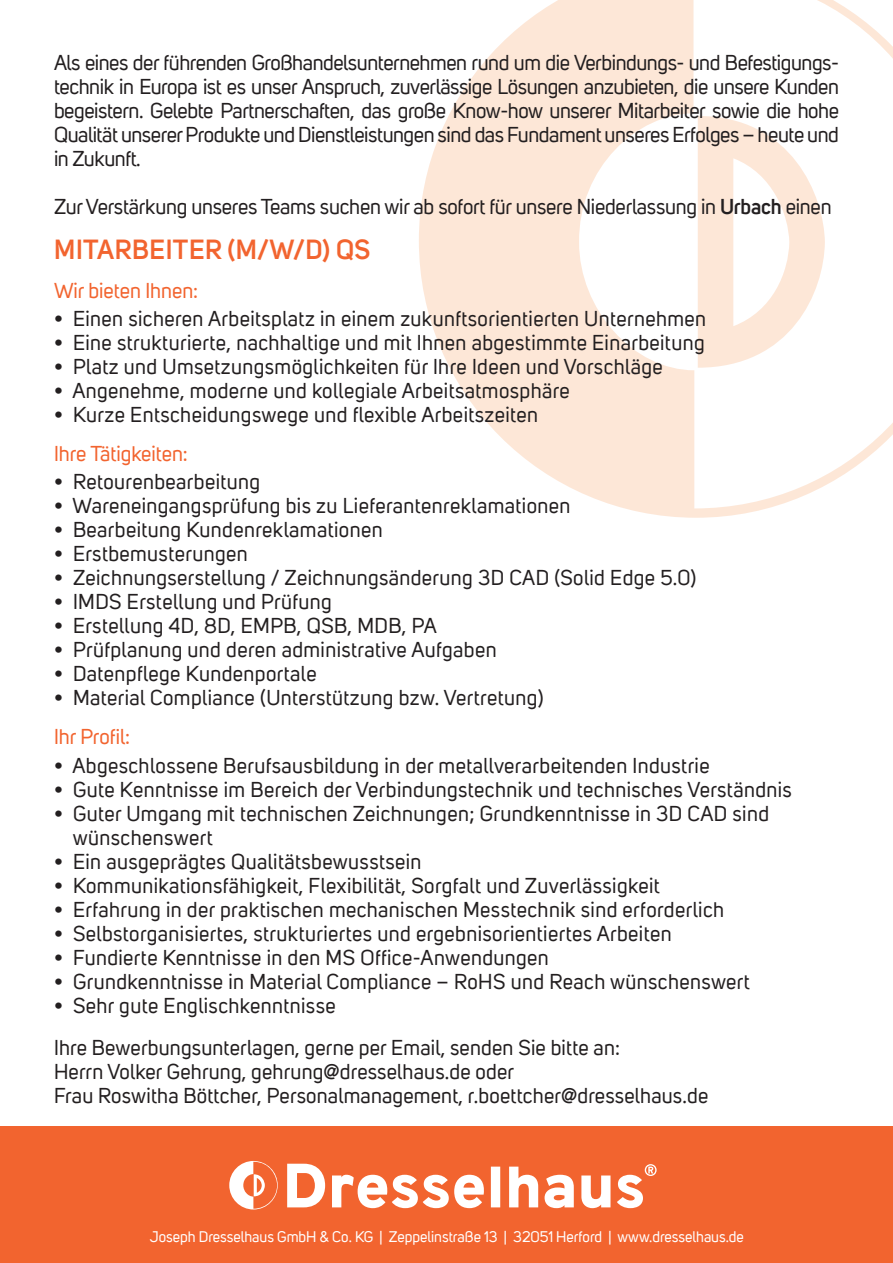
<style>
.page{position:relative;width:893px;height:1263px;background:#fff}
.page>*{position:absolute;margin:0;border:0;box-sizing:border-box;transform-origin:0 0}
.t1{font:600 27px "Uni Sans";letter-spacing:.02em;color:#f2642f}
.t2{font:21px/24px "Uni Sans";letter-spacing:.02em;color:#231f20}
.t3{font:21px "Uni Sans";letter-spacing:-.01em;color:#231f20}
.t4{font:21px "Uni Sans";color:#f2642f}
.t5{font:15px "Uni Sans";color:#fff}
.s1{font-weight:600}
</style>
<div class="page">
<svg style="left:419px;top:0;width:474px;height:518px"></svg>
<div style="left:0;top:1126px;width:893px;height:137px;background:#f2642f"></div>
<svg style="left:229px;top:1161px;width:49px;height:48px"></svg>
<svg style="left:287px;top:1164px;width:38px;height:43px"></svg>
<svg style="left:332px;top:1175px;width:152px;height:33px"></svg>
<svg style="left:545px;top:1175px;width:29px;height:33px"></svg>
<svg style="left:581px;top:1175px;width:29px;height:33px"></svg>
<svg style="left:491px;top:1166px;width:9px;height:41px"></svg>
<svg style="left:509px;top:1166px;width:29px;height:41px"></svg>
<svg style="left:617px;top:1164px;width:40px;height:44px"></svg>
<p class="t2" style="left:54px;top:51px;width:786px;text-align:justify">Als eines der führenden Großhandelsunternehmen rund um die Verbindungs- und Befestigungs&shy;technik in Europa ist es unser Anspruch, zuverlässige Lösungen anzubieten, die unsere Kunden begeistern. Gelebte Partnerschaften, das große Know-how unserer Mitarbeiter sowie die hohe Qualität unserer Produkte und Dienstleistungen sind das Fundament unseres Erfolges – heute und in Zukunft.</p>
<p class="t3" style="left:54px;top:194px;width:779px">Zur Verstärkung unseres Teams suchen wir ab sofort für unsere Niederlassung in <span class="s1">Urbach</span> einen</p>
<p class="t1" style="left:54px;top:233px;width:318px">MITARBEITER (M/W/D) QS</p>
<p class="t4" style="left:54px;top:278px;width:146px">Wir bieten Ihnen:</p>
<p class="t2" style="left:54px;top:307px;width:654px">• Einen sicheren Arbeitsplatz in einem zukunftsorientierten Unternehmen</p>
<p class="t2" style="left:54px;top:331px;width:652px">• Eine strukturierte, nachhaltige und mit Ihnen abgestimmte Einarbeitung</p>
<p class="t2" style="left:54px;top:355px;width:610px">• Platz und Umsetzungsmöglichkeiten für Ihre Ideen und Vorschläge</p>
<p class="t2" style="left:54px;top:379px;width:517px">• Angenehme, moderne und kollegiale Arbeitsatmosphäre</p>
<p class="t2" style="left:54px;top:403px;width:486px">• Kurze Entscheidungswege und flexible Arbeitszeiten</p>
<p class="t4" style="left:54px;top:442px;width:135px">Ihre Tätigkeiten:</p>
<p class="t2" style="left:54px;top:470px;width:208px">• Retourenbearbeitung</p>
<p class="t2" style="left:54px;top:494px;width:518px">• Wareneingangsprüfung bis zu Lieferantenreklamationen</p>
<p class="t2" style="left:54px;top:518px;width:330px">• Bearbeitung Kundenreklamationen</p>
<p class="t2" style="left:54px;top:542px;width:195px">• Erstbemusterungen</p>
<p class="t2" style="left:54px;top:566px;width:644px">• Zeichnungserstellung / Zeichnungsänderung 3D CAD (Solid Edge 5.0)</p>
<p class="t2" style="left:54px;top:590px;width:279px">• IMDS Erstellung und Prüfung</p>
<p class="t2" style="left:54px;top:614px;width:384px">• Erstellung 4D, 8D, EMPB, QSB, MDB, PA</p>
<p class="t2" style="left:54px;top:638px;width:444px">• Prüfplanung und deren administrative Aufgaben</p>
<p class="t2" style="left:54px;top:662px;width:264px">• Datenpflege Kundenportale</p>
<p class="t2" style="left:54px;top:686px;width:491px">• Material Compliance (Unterstützung bzw. Vertretung)</p>
<p class="t4" style="left:54px;top:725px;width:78px">Ihr Profil:</p>
<p class="t2" style="left:54px;top:754px;width:657px">• Abgeschlossene Berufsausbildung in der metallverarbeitenden Industrie</p>
<p class="t2" style="left:54px;top:778px;width:739px">• Gute Kenntnisse im Bereich der Verbindungstechnik und technisches Verständnis</p>
<p class="t2" style="left:73px;top:802px;width:698px;text-indent:-19px">• Guter Umgang mit technischen Zeichnungen; Grundkenntnisse in 3D CAD sind wünschenswert</p>
<p class="t2" style="left:54px;top:850px;width:369px">• Ein ausgeprägtes Qualitätsbewusstsein</p>
<p class="t2" style="left:54px;top:874px;width:607px">• Kommunikationsfähigkeit, Flexibilität, Sorgfalt und Zuverlässigkeit</p>
<p class="t2" style="left:54px;top:898px;width:672px">• Erfahrung in der praktischen mechanischen Messtechnik sind erforderlich</p>
<p class="t2" style="left:54px;top:922px;width:619px">• Selbstorganisiertes, strukturiertes und ergebnisorientiertes Arbeiten</p>
<p class="t2" style="left:54px;top:946px;width:496px">• Fundierte Kenntnisse in den MS Office-Anwendungen</p>
<p class="t2" style="left:54px;top:970px;width:697px">• Grundkenntnisse in Material Compliance – RoHS und Reach wünschenswert</p>
<p class="t2" style="left:54px;top:985px;width:568px;line-height:42px">• Sehr gute Englischkenntnisse<br>Ihre Bewerbungsunterlagen, gerne per Email, senden Sie bitte an:</p>
<p class="t2" style="left:54px;top:1060px;width:656px">Herrn Volker Gehrung, gehrung@dresselhaus.de oder<br>Frau Roswitha Böttcher, Personalmanagement, r.boettcher@dresselhaus.de</p>
<p class="t5" style="left:150px;top:1228px;width:596px">Joseph Dresselhaus GmbH &amp; Co. KG | Zeppelinstraße 13 | 32051 Herford | www.dresselhaus.de</p>
</div>
